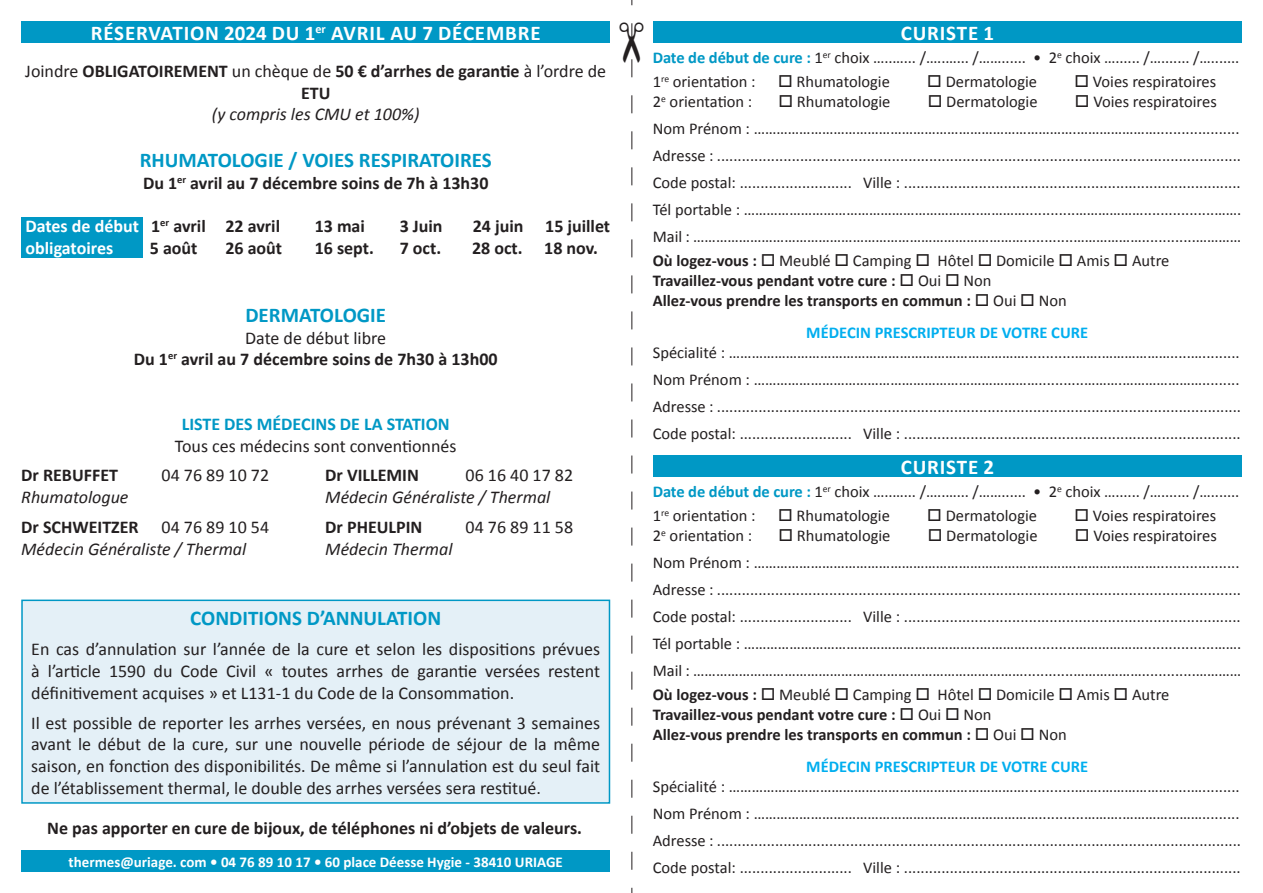
<style>
.page{position:relative;width:1263px;height:893px;background:#fff}
.page>*{position:absolute;margin:0;border:0;box-sizing:border-box;transform-origin:0 0}
.t1{font:700 21px "Calibri";color:#0098c5}
.t2{font:700 21px "Calibri";letter-spacing:.04em;color:#fff}
.t3{font:18px/21.6px "Calibri";color:#231f20;text-align:justify}
.t4{font:700 18px/21.6px "Calibri";color:#231f20;text-align:center}
.t5{font:italic 18px "Calibri";color:#231f20}
.t6{font:700 18px "Calibri";color:#0098c5}
.t7{font:700 18px "Calibri";color:#fff}
.t8{font:16.5px "Calibri";color:#231f20}
.t9{font:700 16.5px "Calibri";color:#231f20}
.t10{font:700 16.5px "Calibri";color:#00aeef}
.t11{font:700 15px "Calibri";color:#fff}
.s1{font-weight:400}
.s2{color:#fff}
.s3{font-weight:700;color:#0098c5}
.s4{font-weight:700}
</style>
<div class="page">
<div style="left:21px;top:217px;width:121px;height:40px;background:#0098c5"></div>
<div style="left:21px;top:21px;width:589px;height:22px;background:#0098c5"></div>
<div style="left:22px;top:600px;width:587px;height:203px;background:#e4f0f7"></div>
<div style="left:21px;top:600px;width:589px;height:204px;border:2px solid #0098c5"></div>
<div style="left:653px;top:21px;width:589px;height:22px;background:#0098c5"></div>
<div style="left:653px;top:455px;width:589px;height:21px;background:#0098c5"></div>
<div style="left:21px;top:850px;width:589px;height:22px;background:#0098c5"></div>
<svg style="left:631px;top:0;width:2px;height:893px"></svg>
<p class="t2" style="left:91px;top:18px;width:451px">RÉSERVATION 2024 DU 1<sup>er</sup> AVRIL AU 7 DÉCEMBRE</p>
<p class="t4" style="left:25px;top:60px;width:582px"><span class="s1">Joindre</span> OBLIGATOIREMENT <span class="s1">un chèque de</span> 50 € d’arrhes de garantie <span class="s1">à l’ordre de<br></span>ETU</p>
<p class="t5" style="left:212px;top:102px;width:209px">(y compris les CMU et 100%)</p>
<p class="t1" style="left:140px;top:145px;width:354px">RHUMATOLOGIE / VOIES RESPIRATOIRES</p>
<p class="t4" style="left:143px;top:171px;width:347px">Du 1<sup>er</sup> avril au 7 décembre soins de 7h à 13h30</p>
<p class="t4" style="left:26px;top:215px;width:256px"><span class="s2">Dates de début</span> 1<sup>er</sup> avril 22 avril</p>
<p class="t4" style="left:315px;top:215px;width:52px">13 mai</p>
<p class="t4" style="left:400px;top:215px;width:44px">3 Juin</p>
<p class="t4" style="left:473px;top:215px;width:139px">24 juin 15 juillet</p>
<p class="t7" style="left:26px;top:235px;width:89px">obligatoires</p>
<p class="t4" style="left:150px;top:236px;width:49px">5 août</p>
<p class="t4" style="left:225px;top:236px;width:58px">26 août</p>
<p class="t4" style="left:315px;top:236px;width:61px">16 sept.</p>
<p class="t4" style="left:400px;top:236px;width:43px">7 oct.</p>
<p class="t4" style="left:472px;top:236px;width:127px">28 oct. 18 nov.</p>
<p class="t1" style="left:245px;top:300px;width:142px">DERMATOLOGIE</p>
<p class="t3" style="left:245px;top:326px;width:143px">Date de début libre</p>
<p class="t4" style="left:134px;top:348px;width:365px">Du 1<sup>er</sup> avril au 7 décembre soins de 7h30 à 13h00</p>
<p class="t6" style="left:182px;top:411px;width:270px">LISTE DES MÉDECINS DE LA STATION</p>
<p class="t3" style="left:175px;top:434px;width:283px">Tous ces médecins sont conventionnés</p>
<p class="t4" style="left:21px;top:464px;width:98px">Dr REBUFFET</p>
<p class="t3" style="left:162px;top:464px;width:109px">04 76 89 10 72</p>
<p class="t5" style="left:21px;top:484px;width:109px">Rhumatologue</p>
<p class="t4" style="left:21px;top:516px;width:119px">Dr SCHWEITZER</p>
<p class="t3" style="left:162px;top:516px;width:109px">04 76 89 10 54</p>
<p class="t5" style="left:21px;top:536px;width:227px">Médecin Généraliste / Thermal</p>
<p class="t4" style="left:325px;top:464px;width:95px">Dr VILLEMIN</p>
<p class="t3" style="left:466px;top:464px;width:109px">06 16 40 17 82</p>
<p class="t5" style="left:325px;top:484px;width:227px">Médecin Généraliste / Thermal</p>
<p class="t4" style="left:325px;top:516px;width:99px">Dr PHEULPIN</p>
<p class="t3" style="left:466px;top:516px;width:109px">04 76 89 11 58</p>
<p class="t5" style="left:325px;top:536px;width:129px">Médecin Thermal</p>
<p class="t1" style="left:190px;top:603px;width:252px">CONDITIONS D’ANNULATION</p>
<p class="t3" style="left:31px;top:638px;width:570px">En cas d’annulation sur l’année de la cure et selon les dispositions prévues à l’article 1590 du Code Civil « toutes arrhes de garantie versées restent définitivement acquises » et L131-1 du Code de la Consommation.</p>
<p class="t3" style="left:31px;top:711px;width:570px">Il est possible de reporter les arrhes versées, en nous prévenant 3 semaines avant le début de la cure, sur une nouvelle période de séjour de la même saison, en fonction des disponibilités. De même si l’annulation est du seul fait de l’établissement thermal, le double des arrhes versées sera restitué.</p>
<p class="t4" style="left:47px;top:816px;width:536px">Ne pas apporter en cure de bijoux, de téléphones ni d’objets de valeurs.</p>
<p class="t11" style="left:69px;top:851px;width:496px">thermes@uriage. com • 04 76 89 10 17 • 60 place Déesse Hygie - 38410 URIAGE</p>
<p class="t2" style="left:901px;top:18px;width:95px">CURISTE 1</p>
<p class="t8" style="left:653px;top:46px;width:588px"><span class="s3">Date de début de cure :</span> 1<sup>er</sup> choix …..…... /…..…... /……...... • 2<sup>e</sup> choix …...... /…....... /….......</p>
<p class="t8" style="left:653px;top:71px;width:104px">1<sup>re</sup> orientation :</p>
<p class="t8" style="left:778px;top:71px;width:113px">□ Rhumatologie</p>
<p class="t8" style="left:927px;top:71px;width:111px">□ Dermatologie</p>
<p class="t8" style="left:1074px;top:71px;width:143px">□ Voies respiratoires</p>
<p class="t8" style="left:653px;top:90px;width:101px">2<sup>e</sup> orientation :</p>
<p class="t8" style="left:778px;top:90px;width:113px">□ Rhumatologie</p>
<p class="t8" style="left:928px;top:90px;width:111px">□ Dermatologie</p>
<p class="t8" style="left:1075px;top:90px;width:143px">□ Voies respiratoires</p>
<p class="t8" style="left:653px;top:117px;width:588px">Nom Prénom : ………………………………………………………………………….…………………....................</p>
<p class="t8" style="left:653px;top:144px;width:590px">Adresse : ..............................................................................................................................</p>
<p class="t8" style="left:653px;top:171px;width:589px">Code postal: ........................... Ville : .................................................................................</p>
<p class="t8" style="left:653px;top:198px;width:590px">Tél portable : ……………………………………………………..…………............……………….................…….</p>
<p class="t8" style="left:653px;top:225px;width:590px">Mail : ……………………………………………………………………………............……………….............…………</p>
<p class="t8" style="left:653px;top:249px;width:518px"><span class="s4">Où logez-vous :</span> □ Meublé □ Camping □ Hôtel □ Domicile □ Amis □ Autre</p>
<p class="t9" style="left:653px;top:269px;width:340px">Travaillez-vous pendant votre cure : □ <span class="s1">Oui</span> □ <span class="s1">Non</span></p>
<p class="t9" style="left:653px;top:289px;width:415px">Allez-vous prendre les transports en commun : □ <span class="s1">Oui</span> □ <span class="s1">Non</span></p>
<p class="t10" style="left:806px;top:321px;width:283px">MÉDECIN PRESCRIPTEUR DE VOTRE CURE</p>
<p class="t8" style="left:653px;top:341px;width:588px">Spécialité : ……………………………………………………………………............…….……………….....….........</p>
<p class="t8" style="left:653px;top:368px;width:588px">Nom Prénom : …………………………………………………………………...........……….………………….........</p>
<p class="t8" style="left:653px;top:395px;width:590px">Adresse : ..............................................................................................................................</p>
<p class="t8" style="left:653px;top:422px;width:589px">Code postal: ........................... Ville : .................................................................................</p>
<p class="t2" style="left:901px;top:452px;width:95px">CURISTE 2</p>
<p class="t8" style="left:653px;top:480px;width:588px"><span class="s3">Date de début de cure :</span> 1<sup>er</sup> choix …..…... /…..…... /……...... • 2<sup>e</sup> choix …...... /…....... /….......</p>
<p class="t8" style="left:653px;top:504px;width:104px">1<sup>re</sup> orientation :</p>
<p class="t8" style="left:778px;top:504px;width:113px">□ Rhumatologie</p>
<p class="t8" style="left:927px;top:504px;width:111px">□ Dermatologie</p>
<p class="t8" style="left:1074px;top:504px;width:143px">□ Voies respiratoires</p>
<p class="t8" style="left:653px;top:524px;width:101px">2<sup>e</sup> orientation :</p>
<p class="t8" style="left:778px;top:524px;width:113px">□ Rhumatologie</p>
<p class="t8" style="left:928px;top:524px;width:111px">□ Dermatologie</p>
<p class="t8" style="left:1075px;top:524px;width:143px">□ Voies respiratoires</p>
<p class="t8" style="left:653px;top:551px;width:588px">Nom Prénom : ………………………………………………………………………….…………………....................</p>
<p class="t8" style="left:653px;top:578px;width:590px">Adresse : ..............................................................................................................................</p>
<p class="t8" style="left:653px;top:605px;width:589px">Code postal: ........................... Ville : .................................................................................</p>
<p class="t8" style="left:653px;top:632px;width:590px">Tél portable : ……………………………………………………..…………............……………….................…….</p>
<p class="t8" style="left:653px;top:659px;width:590px">Mail : ……………………………………………………………………………............……………….............…………</p>
<p class="t8" style="left:653px;top:683px;width:518px"><span class="s4">Où logez-vous :</span> □ Meublé □ Camping □ Hôtel □ Domicile □ Amis □ Autre</p>
<p class="t9" style="left:653px;top:703px;width:340px">Travaillez-vous pendant votre cure : □ <span class="s1">Oui</span> □ <span class="s1">Non</span></p>
<p class="t9" style="left:653px;top:722px;width:415px">Allez-vous prendre les transports en commun : □ <span class="s1">Oui</span> □ <span class="s1">Non</span></p>
<p class="t10" style="left:806px;top:755px;width:283px">MÉDECIN PRESCRIPTEUR DE VOTRE CURE</p>
<p class="t8" style="left:653px;top:775px;width:588px">Spécialité : ……………………………………………………………………............…….……………….....….........</p>
<p class="t8" style="left:653px;top:802px;width:588px">Nom Prénom : …………………………………………………………………...........……….………………….........</p>
<p class="t8" style="left:653px;top:829px;width:590px">Adresse : ..............................................................................................................................</p>
<p class="t8" style="left:653px;top:856px;width:589px">Code postal: ........................... Ville : .................................................................................</p>
</div>
